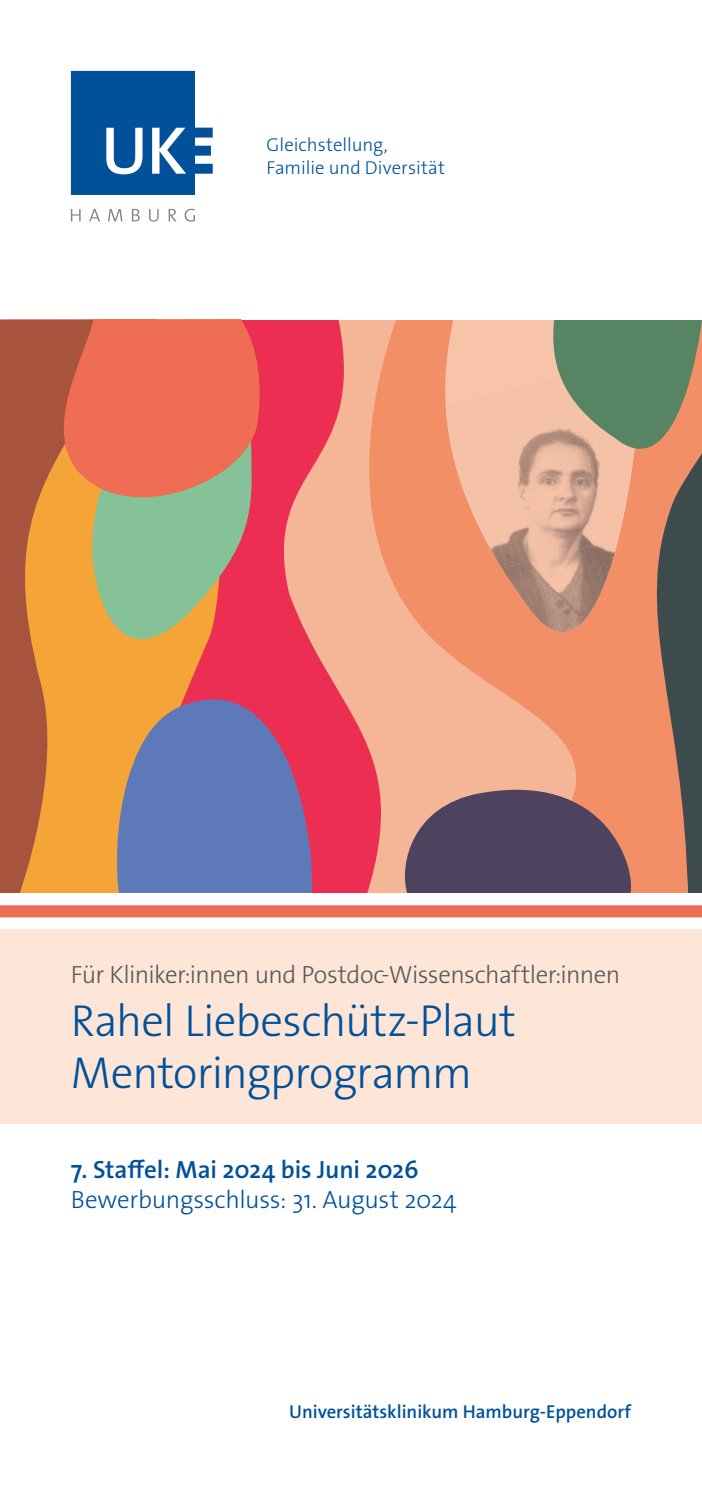
<style>
.page{position:relative;width:702px;height:1489px;background:#fff}
.page>*{position:absolute;margin:0;border:0;box-sizing:border-box;transform-origin:0 0}
.t1{font:300 45px/52.5px "The Sans Os F";letter-spacing:-.02em;color:#01519a}
.t2{font:300 25px "The Sans Os F";letter-spacing:-.02em;color:#57585a}
.t3{font:300 25px "The Sans Os F";letter-spacing:-.01em;color:#01519a}
.t4{font:600 25px "The Sans Os F";letter-spacing:-.005em;color:#01519a}
.t5{font:600 18.75px "The Sans Os F";color:#01519a}
.t6{font:300 18.75px/22.8px "The Sans Os F";color:#01519a}
</style>
<div class="page">
<svg style="left:71px;top:71px;width:142px;height:124px"></svg>
<svg style="left:71px;top:209px;width:10px;height:12px"></svg>
<svg style="left:89px;top:209px;width:11px;height:12px"></svg>
<svg style="left:108px;top:209px;width:14px;height:12px"></svg>
<svg style="left:132px;top:209px;width:8px;height:12px"></svg>
<svg style="left:149px;top:209px;width:10px;height:12px"></svg>
<svg style="left:169px;top:209px;width:7px;height:12px"></svg>
<svg style="left:185px;top:209px;width:10px;height:12px"></svg>
<div style="left:0;top:929px;width:702px;height:194px;background:#fde5d7"></div>
<svg style="left:257px;top:320px;width:76px;height:573px;fill:#eb2e51"></svg>
<svg style="left:0;top:320px;width:112px;height:573px;fill:#a8533d"></svg>
<svg style="left:84px;top:500px;width:173px;height:171px;fill:#85c298"></svg>
<svg style="left:333px;top:320px;width:66px;height:573px;fill:#f5b697"></svg>
<svg style="left:112px;top:661px;width:204px;height:232px;fill:#5e79b7"></svg>
<svg style="left:399px;top:320px;width:303px;height:573px"></svg>
<svg style="left:55px;top:319px;width:210px;height:181px"></svg>
<div style="left:0;top:905px;width:702px;height:12px;background:#ef6d53"></div>
<p class="t6" style="left:266px;top:133px;width:180px">Gleichstellung,<br>Familie und Diversität</p>
<p class="t2" style="left:71px;top:958px;width:551px">Für Kliniker:innen und Postdoc-Wissenschaftler:innen</p>
<h1 class="t1" style="left:71px;top:994px;width:446px">Rahel Liebeschütz-Plaut<br>Mentoringprogramm</h1>
<p class="t4" style="left:71px;top:1153px;width:349px">7. Staffel: Mai 2024 bis Juni 2026</p>
<p class="t3" style="left:71px;top:1183px;width:387px">Bewerbungsschluss: 31. August 2024</p>
<p class="t5" style="left:289px;top:1399px;width:343px">Universitätsklinikum Hamburg-Eppendorf</p>
</div>
